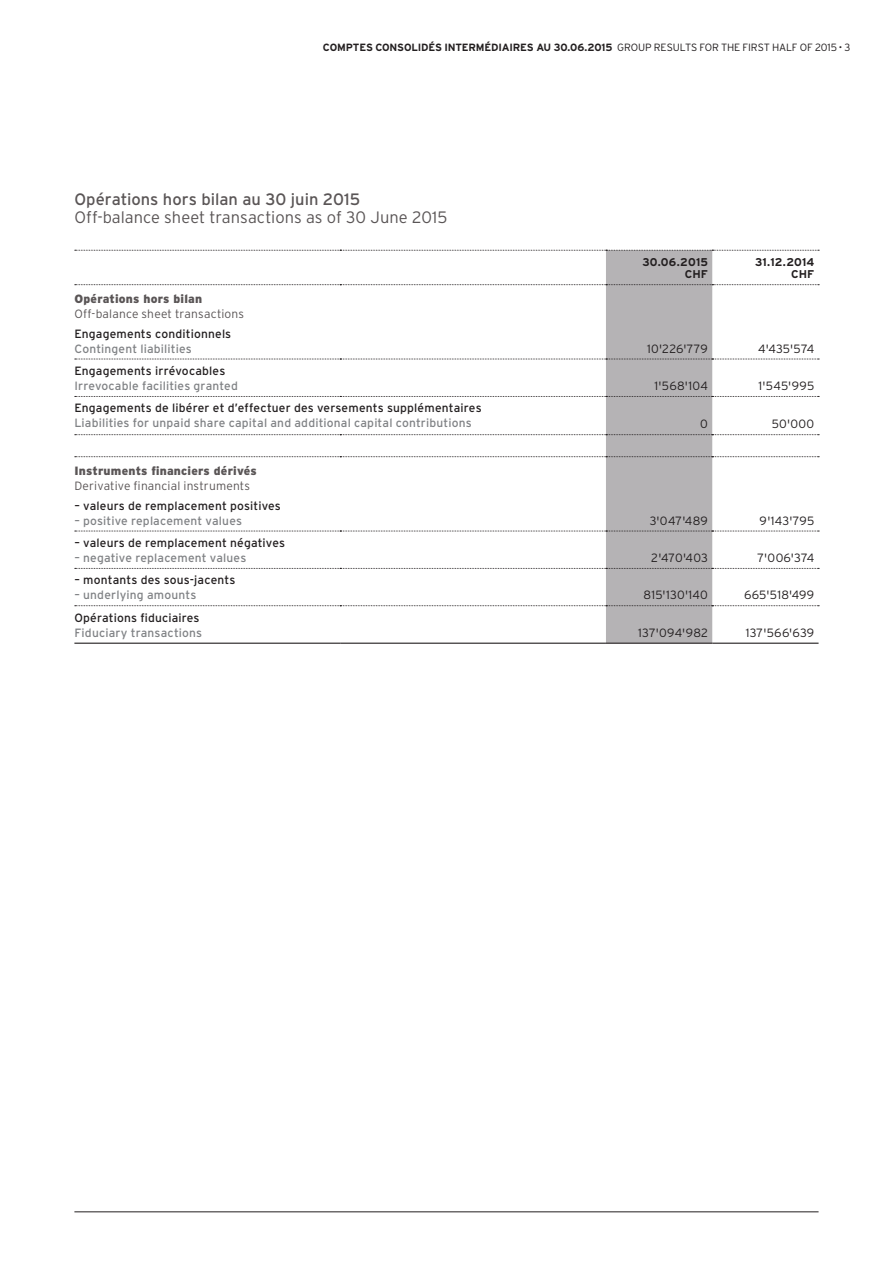
<style>
.page{position:relative;width:893px;height:1263px;background:#fff}
.page>*{position:absolute;margin:0;border:0;box-sizing:border-box;transform-origin:0 0}
.t1{font:300 16.5px "Interstate";color:#5a5556}
.t2{font:16.5px "Interstate";color:#5a5556}
.t3{font:12px "Interstate";letter-spacing:.015em;color:#231f20}
.t4{font:12px "Interstate";letter-spacing:.015em;color:#808285}
.t5{font:300 12px "Interstate";letter-spacing:.02em;color:#231f20}
.t6{font:300 12px "Interstate";letter-spacing:.015em;color:#5a5556}
.t7{font:900 12px "Interstate";letter-spacing:.015em;color:#5a5556}
.t8{font:700 11.25px/12.8px "Interstate";letter-spacing:.01em;color:#231f20;text-align:right}
.t9{font:700 10.5px "Interstate";letter-spacing:-.015em;color:#231f20}
.s1{font-weight:300}
</style>
<div class="page">
<hr style="left:74px;top:1211px;width:745px;height:1px;background:#231f20">
<hr style="left:74px;top:643px;width:266px;height:1px;background:#231f20">
<hr style="left:340px;top:643px;width:266px;height:1px;background:#231f20">
<hr style="left:606px;top:643px;width:106px;height:1px;background:#231f20">
<hr style="left:712px;top:643px;width:107px;height:1px;background:#231f20">
<svg style="left:75px;top:250px;width:744px;height:393px"></svg>
<p class="t9" style="left:323px;top:41px;width:529px">COMPTES CONSOLIDÉS INTERMÉDIAIRES AU 30.06.2015 <span class="s1">GROUP RESULTS FOR THE FIRST HALF OF 2015</span> · <span class="s1">3</span></p>
<h1 class="t2" style="left:74px;top:189px;width:287px">Opérations hors bilan au 30 juin 2015</h1>
<h1 class="t1" style="left:74px;top:207px;width:374px">Off-balance sheet transactions as of 30 June 2015</h1>
<p class="t8" style="left:642px;top:255px;width:67px">30.06.2015<br>CHF</p>
<p class="t8" style="left:755px;top:255px;width:61px">31.12.2014<br>CHF</p>
<p class="t7" style="left:74px;top:291px;width:129px">Opérations hors bilan</p>
<p class="t6" style="left:74px;top:306px;width:171px">Off-balance sheet transactions</p>
<p class="t3" style="left:74px;top:326px;width:158px">Engagements conditionnels</p>
<p class="t4" style="left:74px;top:341px;width:119px">Contingent liabilities</p>
<p class="t5" style="left:647px;top:341px;width:62px">10'226'779</p>
<p class="t5" style="left:758px;top:341px;width:58px">4'435'574</p>
<p class="t3" style="left:74px;top:363px;width:152px">Engagements irrévocables</p>
<p class="t4" style="left:74px;top:378px;width:165px">Irrevocable facilities granted</p>
<p class="t5" style="left:654px;top:379px;width:55px">1'568'104</p>
<p class="t5" style="left:758px;top:379px;width:57px">1'545'995</p>
<p class="t3" style="left:74px;top:401px;width:409px">Engagements de libérer et d’effectuer des versements supplémentaires</p>
<p class="t4" style="left:74px;top:416px;width:399px">Liabilities for unpaid share capital and additional capital contributions</p>
<p class="t5" style="left:700px;top:417px;width:9px">0</p>
<p class="t5" style="left:772px;top:417px;width:44px">50'000</p>
<p class="t7" style="left:74px;top:463px;width:184px">Instruments financiers dérivés</p>
<p class="t6" style="left:74px;top:478px;width:177px">Derivative financial instruments</p>
<p class="t3" style="left:74px;top:498px;width:208px">– valeurs de remplacement positives</p>
<p class="t4" style="left:74px;top:513px;width:169px">– positive replacement values</p>
<p class="t5" style="left:650px;top:513px;width:60px">3'047'489</p>
<p class="t5" style="left:760px;top:513px;width:56px">9'143'795</p>
<p class="t3" style="left:74px;top:535px;width:212px">– valeurs de remplacement négatives</p>
<p class="t4" style="left:74px;top:550px;width:173px">– negative replacement values</p>
<p class="t5" style="left:651px;top:550px;width:58px">2'470'403</p>
<p class="t5" style="left:757px;top:550px;width:58px">7'006'374</p>
<p class="t3" style="left:74px;top:573px;width:162px">– montants des sous-jacents</p>
<p class="t4" style="left:74px;top:588px;width:123px">– underlying amounts</p>
<p class="t5" style="left:643px;top:588px;width:66px">815'130'140</p>
<p class="t5" style="left:744px;top:588px;width:72px">665'518'499</p>
<p class="t3" style="left:74px;top:610px;width:127px">Opérations fiduciaires</p>
<p class="t4" style="left:74px;top:625px;width:129px">Fiduciary transactions</p>
<p class="t5" style="left:638px;top:625px;width:71px">137'094'982</p>
<p class="t5" style="left:746px;top:625px;width:70px">137'566'639</p>
</div>
